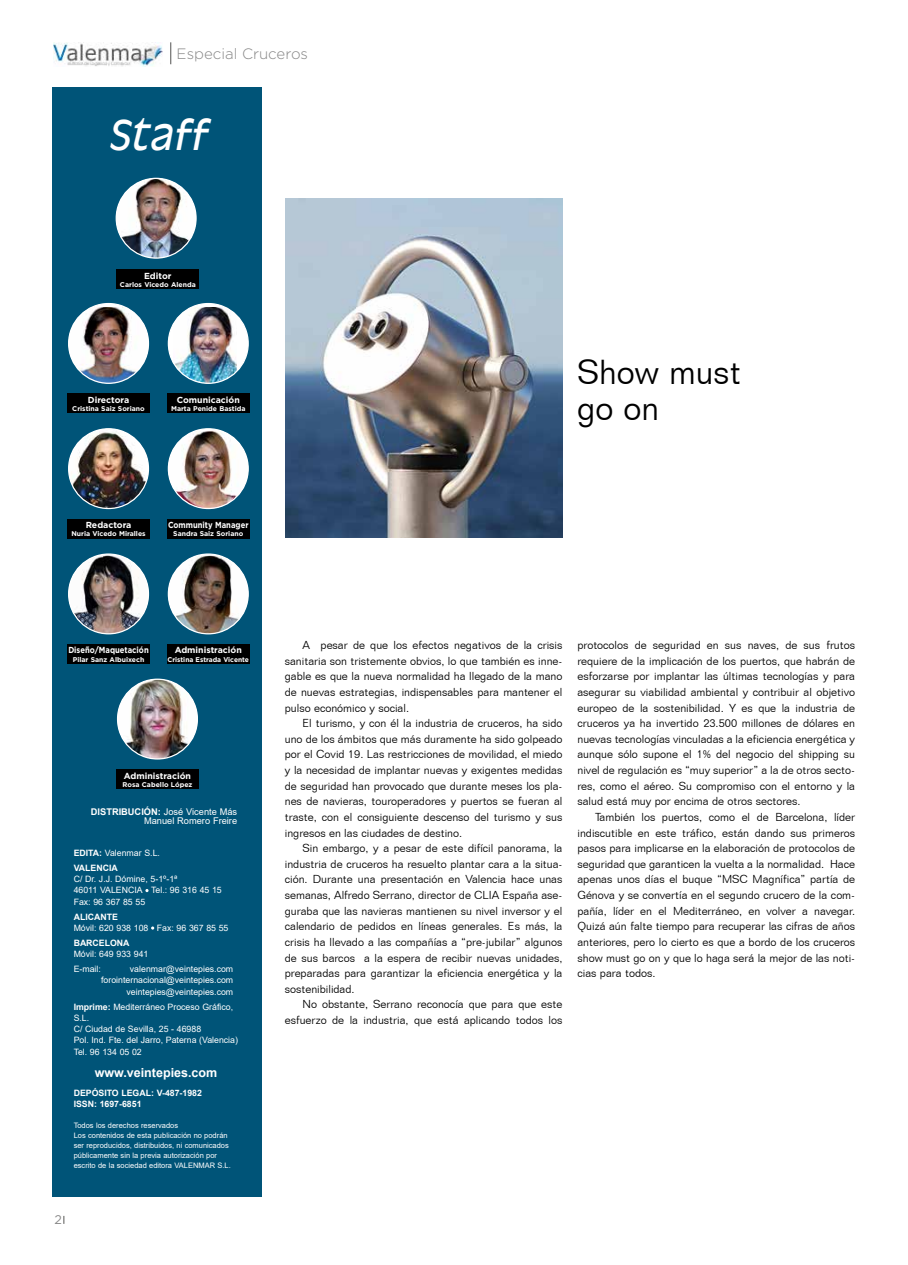
<style>
.page{position:relative;width:908px;height:1265px;background:#fff}
.page>*{position:absolute;margin:0;border:0;box-sizing:border-box;transform-origin:0 0}
.t1{font:italic 40px "Antique Olive";color:#fff}
.t2{font:300 33.75px/36.2px "Folio BT";color:#000}
.t3{font:300 15px "Gotham";color:#878787}
.t4{font:700 12.5px "Arial";color:#fff}
.t5{font:12.5px "Gotham";color:#878787}
.t6{font:300 11.25px/15.6px "Folio BT";color:#000;text-align:justify}
.t7{font:9.25px/9.2px "Arial";color:#fff;text-align:right}
.t8{font:8.75px/11.2px "Arial";color:#fff}
.t9{font:700 8.75px/15px "Arial";color:#fff}
.t10{font:700 8.75px "Gotham";color:#fff}
.t11{font:700 8.75px "Gotham";color:#fff;scale:.87 1}
.t12{font:7.5px/10px "Arial";color:#fff}
.t13{font:700 6.88px "Gotham";color:#fff}
.s1{font-weight:700}
.s2{font-weight:400}
</style>
<div class="page">
<svg style="left:170px;top:42px;width:1px;height:22px"></svg>
<img style="left:54px;top:43px;width:108px;height:24px">
<div style="left:53px;top:87px;width:209px;height:1109px;background:#005478"></div>
<svg style="left:151px;top:926px;width:3px;height:4px"></svg>
<img style="left:69px;top:307px;width:79px;height:76px">
<div style="left:68px;top:303px;width:81px;height:81px;border:1px solid #fff;border-radius:50%"></div>
<div style="left:67px;top:393px;width:83px;height:20px;background:#000"></div>
<div style="left:168px;top:304px;width:80px;height:79px;background:#fff;border-radius:50%"></div>
<img style="left:173px;top:307px;width:64px;height:76px">
<div style="left:168px;top:303px;width:81px;height:81px;border:1px solid #fff;border-radius:50%"></div>
<div style="left:167px;top:393px;width:83px;height:20px;background:#000"></div>
<img style="left:70px;top:429px;width:76px;height:80px">
<div style="left:68px;top:428px;width:81px;height:81px;border:1px solid #fff;border-radius:50%"></div>
<div style="left:67px;top:519px;width:83px;height:20px;background:#000"></div>
<img style="left:168px;top:431px;width:80px;height:78px">
<div style="left:168px;top:428px;width:81px;height:81px;border:1px solid #fff;border-radius:50%"></div>
<div style="left:167px;top:519px;width:83px;height:20px;background:#000"></div>
<img style="left:69px;top:555px;width:79px;height:79px">
<div style="left:68px;top:553px;width:81px;height:81px;border:1px solid #fff;border-radius:50%"></div>
<div style="left:67px;top:644px;width:83px;height:20px;background:#000"></div>
<img style="left:117px;top:679px;width:80px;height:80px;border-radius:40px">
<div style="left:117px;top:679px;width:81px;height:81px;border:1px solid #fff;border-radius:50%"></div>
<div style="left:116px;top:769px;width:83px;height:20px;background:#000"></div>
<img style="left:168px;top:556px;width:80px;height:78px">
<div style="left:168px;top:553px;width:81px;height:81px;border:1px solid #fff;border-radius:50%"></div>
<div style="left:167px;top:644px;width:83px;height:20px;background:#000"></div>
<img style="left:117px;top:179px;width:79px;height:79px">
<div style="left:115px;top:178px;width:81px;height:81px;border:1px solid #fff;border-radius:50%"></div>
<div style="left:116px;top:269px;width:83px;height:20px;background:#000"></div>
<img style="left:286px;top:198px;width:276px;height:340px">
<h3 class="t3" style="left:176px;top:44px;width:133px">Especial Cruceros</h3>
<h1 class="t1" style="left:110px;top:110px;width:100px">Staff</h1>
<p class="t10" style="left:144px;top:270px;width:29px">Editor</p>
<p class="t13" style="left:120px;top:280px;width:77px">Carlos Vicedo Alenda</p>
<p class="t10" style="left:88px;top:394px;width:43px">Directora</p>
<p class="t13" style="left:72px;top:404px;width:74px">Cristina Saiz Soriano</p>
<p class="t10" style="left:177px;top:394px;width:65px">Comunicación</p>
<p class="t13" style="left:171px;top:404px;width:76px">Marta Penide Bastida</p>
<p class="t10" style="left:86px;top:519px;width:47px">Redactora</p>
<p class="t13" style="left:71px;top:529px;width:76px">Nuria Vicedo Miralles</p>
<p class="t11" style="left:168px;top:519px;width:94px">Community Manager</p>
<p class="t13" style="left:173px;top:529px;width:71px">Sandra Saiz Soriano</p>
<h2 class="t2" style="left:576px;top:353px;width:166px">Show must go on</h2>
<p class="t11" style="left:68px;top:644px;width:94px">Diseño/Maquetación</p>
<p class="t13" style="left:73px;top:655px;width:73px">Pilar Sanz Albuixech</p>
<p class="t10" style="left:175px;top:644px;width:69px">Administración</p>
<p class="t13" style="left:167px;top:655px;width:83px">Cristina Estrada Vicente</p>
<p class="t10" style="left:124px;top:770px;width:69px">Administración</p>
<p class="t13" style="left:123px;top:780px;width:71px">Rosa Cabello López</p>
<p class="t7" style="left:91px;top:807px;width:148px"><span class="s1">DISTRIBUCIÓN:</span> José Vicente Más<br>Manuel Romero Freire</p>
<p class="t9" style="left:74px;top:845px;width:88px">EDITA: <span class="s2">Valenmar S.L.<br></span>VALENCIA</p>
<p class="t8" style="left:74px;top:873px;width:150px">C/ Dr. J.J. Dómine, 5-1º-1ª<br>46011 VALENCIA Tel.: 96 316 45 15<br>Fax: 96 367 85 55</p>
<p class="t9" style="left:74px;top:909px;width:46px">ALICANTE</p>
<p class="t8" style="left:74px;top:922px;width:156px">Móvil: 620 938 108 Fax: 96 367 85 55</p>
<p class="t9" style="left:74px;top:935px;width:57px">BARCELONA</p>
<p class="t8" style="left:74px;top:946px;width:76px;line-height:15px">Móvil: 649 933 941<br>E-mail:</p>
<p class="t8" style="left:101px;top:963px;width:133px;text-align:right">valenmar@veintepies.com forointernacional@veintepies.com veintepies@veintepies.com</p>
<p class="t8" style="left:74px;top:1001px;width:166px"><span class="s1">Imprime:</span> Mediterráneo Proceso Gráfico,<br>S.L.<br>C/ Ciudad de Sevilla, 25 - 46988<br>Pol. Ind. Fte. del Jarro, Paterna (Valencia)<br>Tel. 96 134 05 02</p>
<p class="t4" style="left:95px;top:1064px;width:124px">www.veintepies.com</p>
<p class="t9" style="left:74px;top:1087px;width:130px;line-height:11.2px">DEPÓSITO LEGAL: V-487-1982<br>ISSN: 1697-6851</p>
<p class="t12" style="left:74px;top:1121px;width:159px">Todos los derechos reservados<br>Los contenidos de esta publicación no podrán ser reproducidos, distribuidos, ni comunicados públicamente sin la previa autorización por escrito de la sociedad editora VALENMAR S.L.</p>
<p class="t5" style="left:54px;top:1212px;width:9px">2</p>
<p class="t6" style="left:285px;top:637px;width:279px;text-indent:18px">A pesar de que los efectos negativos de la crisis sanitaria son tristemente obvios, lo que también es inne&shy;gable es que la nueva normalidad ha llegado de la mano de nuevas estrategias, indispensables para mantener el pulso económico y social.</p>
<p class="t6" style="left:285px;top:715px;width:279px;text-indent:18px">El turismo, y con él la industria de cruceros, ha sido uno de los ámbitos que más duramente ha sido golpeado por el Covid 19. Las restricciones de movilidad, el miedo y la necesidad de implantar nuevas y exigentes medidas de seguridad han provocado que durante meses los pla&shy;nes de navieras, touroperadores y puertos se fueran al traste, con el consiguiente descenso del turismo y sus ingresos en las ciudades de destino.</p>
<p class="t6" style="left:285px;top:840px;width:279px;text-indent:18px">Sin embargo, y a pesar de este difícil panorama, la industria de cruceros ha resuelto plantar cara a la situa&shy;ción. Durante una presentación en Valencia hace unas semanas, Alfredo Serrano, director de CLIA España ase&shy;guraba que las navieras mantienen su nivel inversor y el calendario de pedidos en líneas generales. Es más, la crisis ha llevado a las compañías a “pre-jubilar” algunos de sus barcos a la espera de recibir nuevas unidades, preparadas para garantizar la eficiencia energética y la sostenibilidad.</p>
<p class="t6" style="left:285px;top:996px;width:279px;text-align:right">No obstante, Serrano reconocía que para que este esfuerzo de la industria, que está aplicando todos los</p>
<p class="t6" style="left:577px;top:637px;width:279px">protocolos de seguridad en sus naves, de sus frutos requiere de la implicación de los puertos, que habrán de esforzarse por implantar las últimas tecnologías y para asegurar su viabilidad ambiental y contribuir al objetivo europeo de la sostenibilidad. Y es que la industria de cruceros ya ha invertido 23.500 millones de dólares en nuevas tecnologías vinculadas a la eficiencia energética y aunque sólo supone el 1% del negocio del shipping su nivel de regulación es “muy superior” a la de otros secto&shy;res, como el aéreo. Su compromiso con el entorno y la salud está muy por encima de otros sectores.</p>
<p class="t6" style="left:577px;top:809px;width:279px;text-indent:18px">También los puertos, como el de Barcelona, líder indiscutible en este tráfico, están dando sus primeros pasos para implicarse en la elaboración de protocolos de seguridad que garanticen la vuelta a la normalidad. Hace apenas unos días el buque “MSC Magnífica” partía de Génova y se convertía en el segundo crucero de la com&shy;pañía, líder en el Mediterráneo, en volver a navegar.<br>Quizá aún falte tiempo para recuperar las cifras de años anteriores, pero lo cierto es que a bordo de los cruceros show must go on y que lo haga será la mejor de las noti&shy;cias para todos.</p>
</div>
